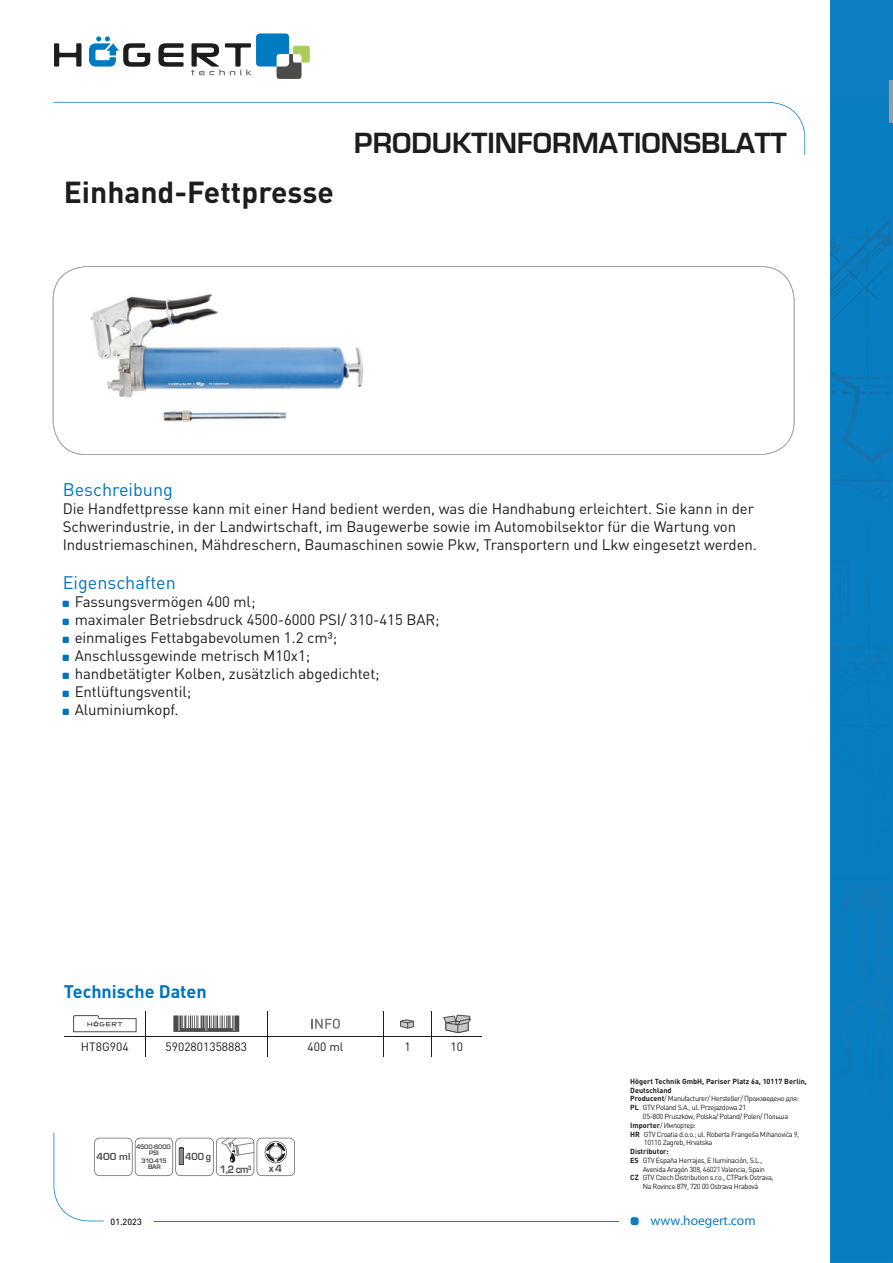
<style>
.page{position:relative;width:893px;height:1263px;background:#fff}
.page>*{position:absolute;margin:0;border:0;box-sizing:border-box;transform-origin:0 0}
.t1{font:700 30px "DIN Pro";color:#1d1d1b}
.t2{font:700 27px "Euromode";color:#1d1d1b}
.t3{font:18px "DIN Pro";color:#0074bc}
.t4{font:700 18px "DIN Pro";color:#0074bc}
.t5{font:15px/18px "DIN Pro";letter-spacing:-.005em;color:#1d1d1b}
.t6{font:13.5px "Myriad Pro";color:#0c7ec1}
.t7{font:12px "DIN Pro";color:#1d1d1b}
.t8{font:700 10.05px "Euromode";color:#4b4b4a;scale:.9 1}
.t9{font:700 9.75px "Euromode";color:#4b4b4a}
.t10{font:700 9.6px "Euromode";color:#4b4b4a;scale:.93 1}
.t11{font:700 9.45px "Euromode";color:#4b4b4a}
.t12{font:500 9px "DIN Pro";color:#1d1d1b}
.t13{font:7.35px "DIN Pro";letter-spacing:-.05em;color:#1d1d1b}
.t14{font:700 7.35px "DIN Pro";color:#1d1d1b}
.t15{font:700 6px/6px "Euromode";letter-spacing:-.035em;color:#4b4b4a;text-align:center}
.t16{font:700 6px/6px "Euromode";letter-spacing:-.07em;color:#4b4b4a;text-align:center}
.s1{font-weight:700}
</style>
<div class="page">
<div style="left:631px;top:1217px;width:8px;height:8px;background:#0c7ec1;border-radius:3px"></div>
<svg style="left:54px;top:102px;width:751px;height:53px"></svg>
<hr style="left:154px;top:1220px;width:465px;height:1px;background:#0c7ec1">
<div style="left:830px;top:0;width:63px;height:1263px;background:#0c7ec1"></div>
<img style="left:831px;top:301px;width:37px;height:28px">
<img style="left:887px;top:222px;width:4px;height:45px">
<img style="left:831px;top:222px;width:56px;height:79px">
<svg style="left:831px;top:341px;width:60px;height:422px"></svg>
<img style="left:848px;top:647px;width:43px;height:18px">
<hr style="left:890px;top:80px;width:3px;height:43px;background:#9a9d9f">
<svg style="left:53px;top:266px;width:741px;height:189px"></svg>
<svg style="left:54px;top:43px;width:27px;height:24px"></svg>
<svg style="left:158px;top:43px;width:26px;height:24px"></svg>
<svg style="left:89px;top:36px;width:61px;height:31px"></svg>
<svg style="left:191px;top:33px;width:119px;height:46px"></svg>
<svg style="left:267px;top:1011px;width:1px;height:45px"></svg>
<hr style="left:384px;top:1036px;width:47px;height:1px;background:#1d1d1b">
<hr style="left:431px;top:1036px;width:51px;height:1px;background:#1d1d1b">
<svg style="left:431px;top:1011px;width:1px;height:45px"></svg>
<hr style="left:267px;top:1036px;width:117px;height:1px;background:#1d1d1b">
<hr style="left:65px;top:1036px;width:80px;height:1px;background:#1d1d1b">
<hr style="left:145px;top:1036px;width:122px;height:1px;background:#1d1d1b">
<svg style="left:145px;top:1011px;width:1px;height:45px"></svg>
<svg style="left:383px;top:1011px;width:1px;height:45px"></svg>
<svg style="left:73px;top:1015px;width:64px;height:17px"></svg>
<svg style="left:173px;top:1015px;width:66px;height:17px"></svg>
<svg style="left:311px;top:1019px;width:29px;height:10px"></svg>
<svg style="left:400px;top:1019px;width:14px;height:10px"></svg>
<svg style="left:443px;top:1014px;width:28px;height:19px"></svg>
<svg style="left:54px;top:1132px;width:241px;height:89px"></svg>
<img style="left:83px;top:280px;width:289px;height:155px">
<h1 class="t1" style="left:64px;top:172px;width:272px">Einhand-Fettpresse</h1>
<h2 class="t2" style="left:354px;top:126px;width:434px">PRODUKTINFORMATIONSBLATT</h2>
<p class="t3" style="left:63px;top:477px;width:112px">Beschreibung</p>
<p class="t5" style="left:63px;top:499px;width:696px">Die Handfettpresse kann mit einer Hand bedient werden, was die Handhabung erleichtert. Sie kann in der<br>Schwerindustrie, in der Landwirtschaft, im Baugewerbe sowie im Automobilsektor für die Wartung von<br>Industriemaschinen, Mähdreschern, Baumaschinen sowie Pkw, Transportern und Lkw eingesetzt werden.</p>
<p class="t3" style="left:63px;top:571px;width:115px">Eigenschaften</p>
<p class="t5" style="left:75px;top:592px;width:367px">Fassungsvermögen 400 ml;<br>maximaler Betriebsdruck 4500-6000 PSI/ 310-415 BAR; einmaliges Fettabgabevolumen 1.2 cm³; Anschlussgewinde metrisch M10x1;<br>handbetätigter Kolben, zusätzlich abgedichtet; Entlüftungsventil;<br>Aluminiumkopf.</p>
<p class="t4" style="left:64px;top:979px;width:144px">Technische Daten</p>
<p class="t7" style="left:81px;top:1039px;width:49px">HT8G904</p>
<p class="t7" style="left:166px;top:1039px;width:83px">5902801358883</p>
<p class="t7" style="left:308px;top:1039px;width:37px">400 ml</p>
<p class="t7" style="left:404px;top:1039px;width:8px">1</p>
<p class="t7" style="left:451px;top:1039px;width:14px">10</p>
<p class="t15" style="left:136px;top:1143px;width:36px">4500-6000<br>PSI</p>
<p class="t16" style="left:141px;top:1158px;width:27px">310-415<br>BAR</p>
<p class="t11" style="left:96px;top:1151px;width:36px">400 ml</p>
<p class="t10" style="left:185px;top:1150px;width:30px">400 g</p>
<p class="t8" style="left:220px;top:1163px;width:37px">1,2 cm<sup>3</sup></p>
<p class="t9" style="left:269px;top:1162px;width:15px">x 4</p>
<p class="t12" style="left:111px;top:1216px;width:33px">01.2023</p>
<p class="t14" style="left:630px;top:1076px;width:178px">Högert Technik GmbH, Pariser Platz 6a, 10117 Berlin,</p>
<p class="t14" style="left:630px;top:1085px;width:43px">Deutschland</p>
<p class="t13" style="left:630px;top:1094px;width:170px"><span class="s1">Producent</span>/ Manufacturer/ Hersteller/ Произведено для:</p>
<p class="t13" style="left:630px;top:1102px;width:117px"><span class="s1">PL</span> GTV Poland S.A., ul. Przejazdowa 21</p>
<p class="t13" style="left:643px;top:1111px;width:147px">05-800 Pruszków, Polska/ Poland/ Polen/ Польша</p>
<p class="t13" style="left:630px;top:1120px;width:67px"><span class="s1">Importer</span>/ Импортер:</p>
<p class="t13" style="left:630px;top:1129px;width:171px"><span class="s1">HR</span> GTV Croatia d.o.o.; ul. Roberta Frangeša Mihanovića 9,</p>
<p class="t13" style="left:644px;top:1138px;width:70px">10110 Zagreb, Hrvatska</p>
<p class="t14" style="left:630px;top:1146px;width:40px">Distributor:</p>
<p class="t13" style="left:630px;top:1155px;width:134px"><span class="s1">ES</span> GTV España Herrajes, E Iluminación, S.L.,</p>
<p class="t13" style="left:643px;top:1164px;width:124px">Avenida Aragón 308, 46021 Valencia, Spain</p>
<p class="t13" style="left:630px;top:1173px;width:145px"><span class="s1">CZ</span> GTV Czech Distribution s.r.o., CTPark Ostrava,</p>
<p class="t13" style="left:643px;top:1181px;width:117px">Na Rovince 879, 720 00 Ostrava Hrabová</p>
<p class="t6" style="left:651px;top:1212px;width:107px">www.hoegert.com</p>
</div>
